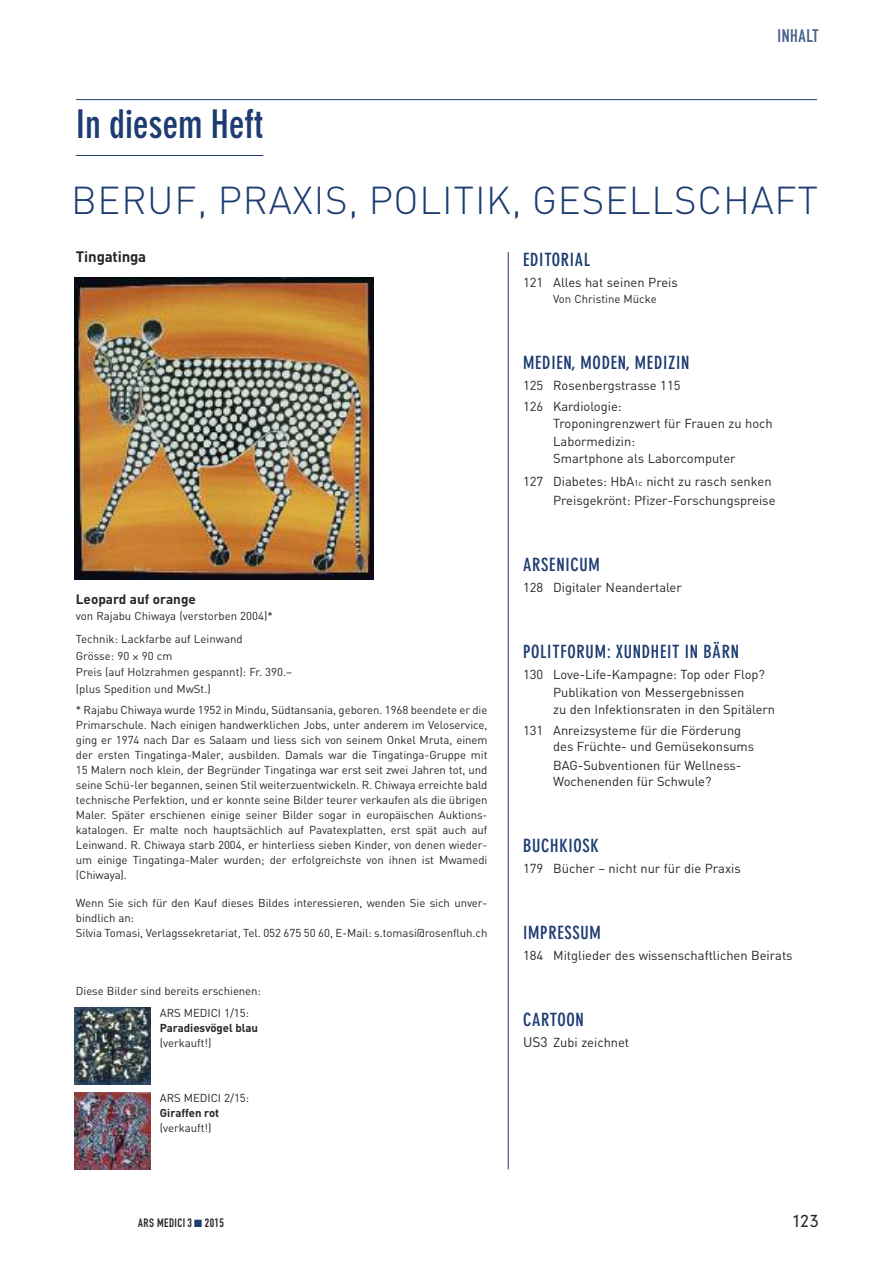
<style>
.page{position:relative;width:893px;height:1263px;background:#fff}
.page>*{position:absolute;margin:0;border:0;box-sizing:border-box;transform-origin:0 0}
.t1{font:700 condensed 39px "DIN Neuzeit Grotesk";letter-spacing:-.005em;color:#1d3c72}
.t2{font:300 38.4px "DIN";letter-spacing:.02em;color:#1d3c72}
.t3{font:700 condensed 18px "DIN Neuzeit Grotesk";letter-spacing:.04em;color:#1d3c72}
.t4{font:18px "DIN Engschrift";letter-spacing:.035em;color:#4a638e}
.t5{font:300 16.5px "DIN Neuzeit Grotesk";color:#272627}
.t6{font:700 15px "DIN";letter-spacing:-.01em;color:#272627}
.t7{font:700 13.5px "DIN";color:#272627}
.t8{font:12.9px/18.6px "DIN";color:#272627}
.t9{font:12px "DIN Engschrift";letter-spacing:.035em;color:#272627}
.t10{font:11.4px/15px "DIN";letter-spacing:-.005em;color:#272627}
.t11{font:700 11.4px "DIN";letter-spacing:-.005em;color:#272627}
.s1{font-family:"Sabon"}
.s2{font-size:8.1px}
.s3{font-size:13.8px}
.s4{color:#1d3c72}
</style>
<div class="page">
<hr style="left:76px;top:99px;width:741px;height:1px;background:#1d3c72">
<hr style="left:76px;top:155px;width:187px;height:1px;background:#1d3c72">
<hr style="left:508px;top:252px;width:1px;height:917px;background:#1d3c72">
<img style="left:75px;top:278px;width:298px;height:301px">
<img style="left:74px;top:1007px;width:77px;height:77px">
<img style="left:74px;top:1092px;width:77px;height:77px">
<h1 class="t1" style="left:76px;top:109px;width:189px">In diesem Heft</h1>
<h3 class="t4" style="left:777px;top:30px;width:43px">INHALT</h3>
<h2 class="t2" style="left:71px;top:178px;width:749px">BERUF, PRAXIS, POLITIK, GESELLSCHAFT</h2>
<h3 class="t3" style="left:523px;top:252px;width:69px">EDITORIAL</h3>
<p class="t8" style="left:523px;top:273px;width:156px">121 Alles hat seinen Preis</p>
<p class="t10" style="left:553px;top:292px;width:105px">Von Christine Mücke</p>
<h3 class="t6" style="left:76px;top:248px;width:72px">Tingatinga</h3>
<p class="t7" style="left:76px;top:591px;width:122px">Leopard auf orange</p>
<p class="t10" style="left:76px;top:605px;width:198px;line-height:23px">von Rajabu Chiwaya (verstorben 2004)*<br>Technik: Lackfarbe auf Leinwand</p>
<p class="t10" style="left:76px;top:647px;width:218px;line-height:16.5px">Grösse: 90 <span class="s1">×</span> 90 cm<br>Preis (auf Holzrahmen gespannt): Fr. 390.– (plus Spedition und MwSt.)</p>
<p class="t10" style="left:76px;top:703px;width:413px;text-align:justify">* Rajabu Chiwaya wurde 1952 in Mindu, Südtansania, geboren. 1968 beendete er die Primarschule. Nach einigen handwerklichen Jobs, unter anderem im Veloservice, ging er 1974 nach Dar es Salaam und liess sich von seinem Onkel Mruta, einem der ersten Tingatinga-Maler, ausbilden. Damals war die Tingatinga-Gruppe mit 15 Malern noch klein, der Begründer Tingatinga war erst seit zwei Jahren tot, und seine Schü-ler begannen, seinen Stil weiterzuentwickeln. R. Chiwaya erreichte bald technische Perfektion, und er konnte seine Bilder teurer verkaufen als die übrigen Maler. Später erschienen einige seiner Bilder sogar in europäischen Auktions&shy;katalogen. Er malte noch hauptsächlich auf Pavatexplatten, erst spät auch auf Leinwand. R. Chiwaya starb 2004, er hinterliess sieben Kinder, von denen wieder&shy;um einige Tingatinga-Maler wurden; der erfolgreichste von ihnen ist Mwamedi (Chiwaya).</p>
<p class="t10" style="left:76px;top:895px;width:413px">Wenn Sie sich für den Kauf dieses Bildes interessieren, wenden Sie sich unver&shy;bindlich an:<br>Silvia Tomasi, Verlagssekretariat, Tel. 052 675 50 60, E-Mail: s.tomasi@rosenfluh.ch</p>
<p class="t10" style="left:160px;top:980px;width:103px;line-height:21.5px;text-indent:-84px">Diese Bilder sind bereits erschienen:<br>ARS MEDICI 1/15:</p>
<p class="t11" style="left:160px;top:1021px;width:100px">Paradiesvögel blau</p>
<p class="t10" style="left:160px;top:1035px;width:53px">(verkauft!)</p>
<p class="t10" style="left:160px;top:1091px;width:91px">ARS MEDICI 2/15:</p>
<p class="t11" style="left:160px;top:1106px;width:61px">Giraffen rot</p>
<p class="t10" style="left:160px;top:1121px;width:53px">(verkauft!)</p>
<h3 class="t3" style="left:523px;top:356px;width:168px">MEDIEN, MODEN, MEDIZIN</h3>
<p class="t8" style="left:523px;top:375px;width:159px;line-height:21px">125 Rosenbergstrasse 115<br>126 Kardiologie:</p>
<p class="t8" style="left:553px;top:414px;width:221px">Troponingrenzwert für Frauen zu hoch<br>Labormedizin:</p>
<p class="t8" style="left:523px;top:447px;width:250px;line-height:23.1px;text-align:center">Smartphone als Laborcomputer<br>127 Diabetes: HbA<span class="s2">1c</span> nicht zu rasch senken</p>
<p class="t8" style="left:553px;top:491px;width:224px">Preisgekrönt: Pfizer-Forschungspreise</p>
<h3 class="t3" style="left:523px;top:557px;width:78px">ARSENICUM</h3>
<p class="t8" style="left:523px;top:578px;width:160px">128 Digitaler Neandertaler</p>
<h3 class="t3" style="left:523px;top:644px;width:217px">POLITFORUM: XUNDHEIT IN BÄRN</h3>
<p class="t8" style="left:553px;top:665px;width:213px;text-indent:-30px">130 Love-Life-Kampagne: Top oder Flop?<br>Publikation von Messergebnissen</p>
<p class="t8" style="left:523px;top:699px;width:254px;line-height:21px;text-indent:30px">zu den Infektionsraten in den Spitälern<br>131 Anreizsysteme für die Förderung</p>
<p class="t8" style="left:553px;top:737px;width:203px">des Früchte- und Gemüsekonsums<br>BAG-Subventionen für Wellness-</p>
<p class="t8" style="left:553px;top:772px;width:160px">Wochenenden für Schwule?</p>
<h3 class="t3" style="left:523px;top:839px;width:77px">BUCHKIOSK</h3>
<p class="t8" style="left:523px;top:859px;width:219px">179 Bücher – nicht nur für die Praxis</p>
<h3 class="t3" style="left:523px;top:926px;width:79px">IMPRESSUM</h3>
<p class="t8" style="left:523px;top:946px;width:271px">184 Mitglieder des wissenschaftlichen Beirats</p>
<h3 class="t3" style="left:523px;top:1013px;width:62px">CARTOON</h3>
<p class="t8" style="left:523px;top:1033px;width:108px"><span class="s3">US3</span> Zubi zeichnet</p>
<p class="t9" style="left:138px;top:1218px;width:87px">ARS MEDICI3 <span class="s4">■</span> 2015</p>
<h3 class="t5" style="left:793px;top:1214px;width:27px">123</h3>
</div>
